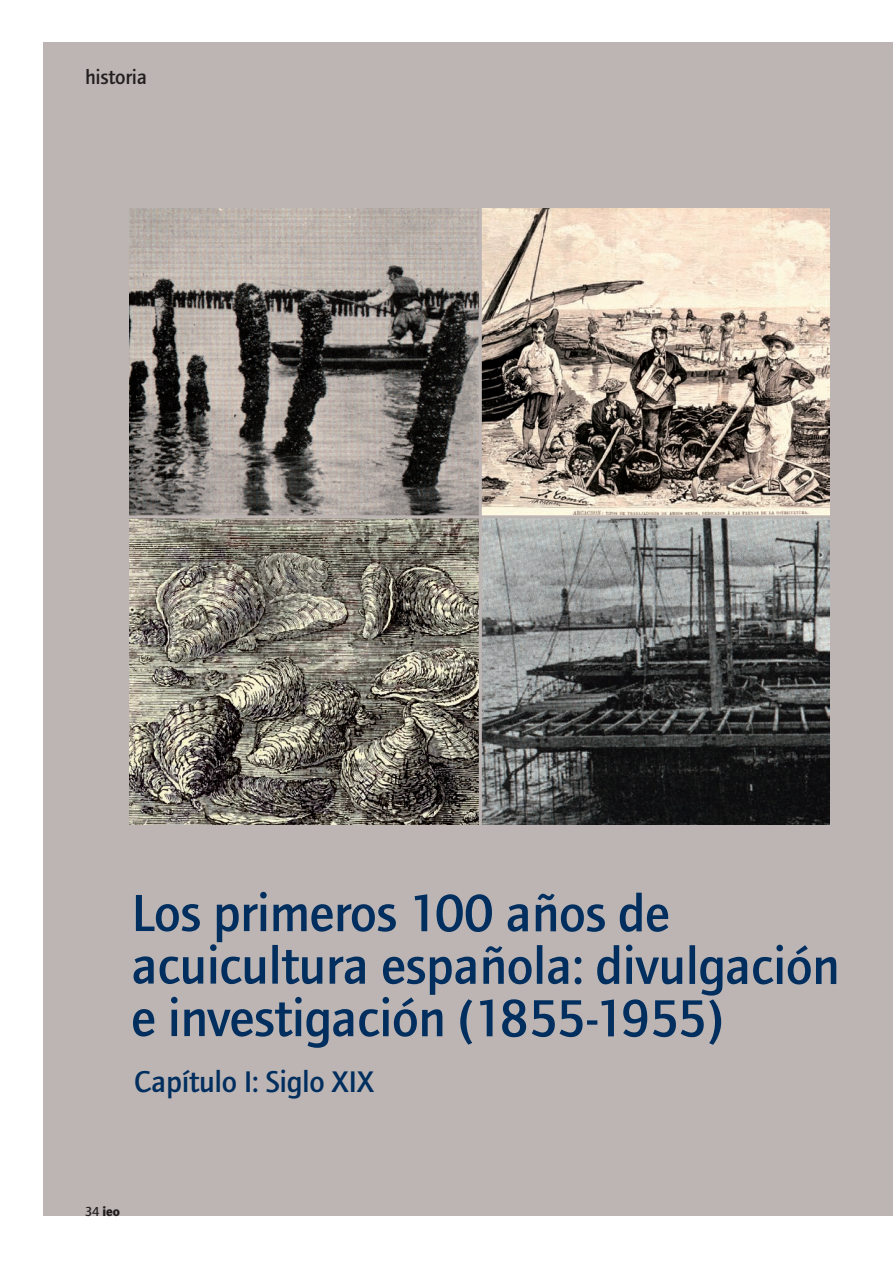
<style>
.page{position:relative;width:893px;height:1263px;background:#fff}
.page>*{position:absolute;margin:0;border:0;box-sizing:border-box;transform-origin:0 0}
.t1{font:500 54px/52.5px "Foundry Journal";letter-spacing:-.01em;color:#002e5e}
.t2{font:500 30.9px "Foundry Journal";letter-spacing:-.01em;color:#002e5e}
.t3{font:500 21px "Foundry Journal";letter-spacing:-.01em;color:#231f20}
.t4{font:700 13.5px "Foundry Journal";color:#231f20}
.s1{font-weight:500}
</style>
<div class="page">
<div style="left:43px;top:43px;width:850px;height:1173px;background:#bdb5b3"></div>
<img style="left:129px;top:208px;width:350px;height:307px">
<svg style="left:129px;top:518px;width:350px;height:307px;background:#7e796e"></svg>
<svg style="left:482px;top:208px;width:347px;height:307px;background:#b4a596"></svg>
<svg style="left:482px;top:518px;width:347px;height:307px;background:#5b5d5d"></svg>
<p class="t3" style="left:85px;top:69px;width:64px">historia</p>
<p class="t1" style="left:131px;top:891px;width:710px">Los primeros 100 años de acuicultura española: divulgación e investigación (1855-1955)</p>
<p class="t2" style="left:134px;top:1070px;width:242px">Capítulo I: Siglo XIX</p>
<p class="t4" style="left:85px;top:1204px;width:36px"><span class="s1">34</span> ieo</p>
</div>
